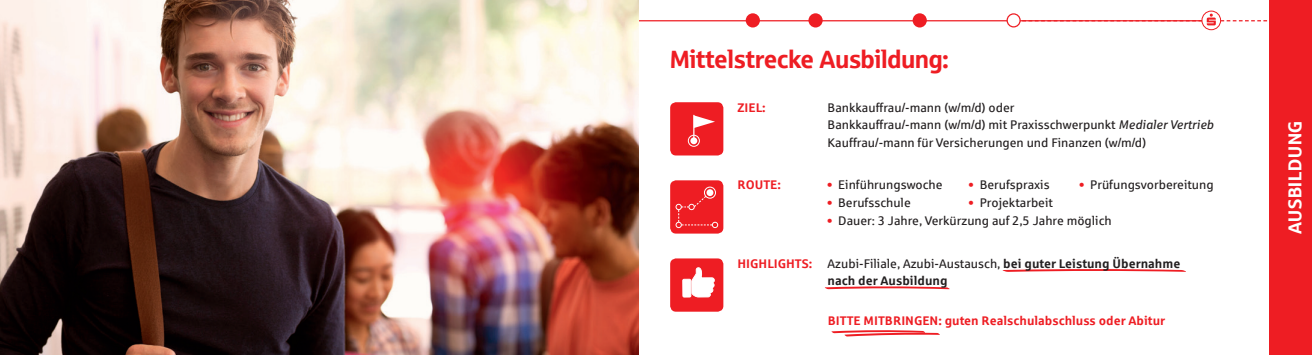
<style>
.page{position:relative;width:1312px;height:355px;background:#fff}
.page>*{position:absolute;margin:0;border:0;box-sizing:border-box;transform-origin:0 0}
.t1{font:25px "Sparkasse Head";color:#ee1d23}
.t2{font:18.75px "Sparkasse Head";letter-spacing:.04em;color:#fff}
.t3{font:12.5px/17.5px "Sparkasse Rg";color:#231f20}
.t4{font:700 12.5px/17.5px "Sparkasse Rg";color:#231f20}
.t5{font:700 12.5px "Sparkasse Rg";color:#ee1d23}
.s1{font-style:italic}
.s2{color:#ee1d23}
.s3{font-weight:400}
</style>
<div class="page">
<div style="left:1269px;top:0;width:42px;height:354px;background:#ee1d23"></div>
<svg style="left:824px;top:286px;width:126px;height:3px"></svg>
<svg style="left:1002px;top:269px;width:183px;height:2px"></svg>
<div style="left:670px;top:102px;width:53px;height:53px;background:#ee1d23;border-radius:6px"></div>
<div style="left:690px;top:137px;width:7px;height:7px;background:#fff;border-radius:50%"></div>
<div style="left:687px;top:135px;width:12px;height:11px;border:1px solid #fff;border-radius:50%"></div>
<svg style="left:692px;top:115px;width:23px;height:27px"></svg>
<div style="left:670px;top:180px;width:53px;height:53px;background:#ee1d23;border-radius:6px"></div>
<div style="left:704px;top:186px;width:11px;height:12px;border:1px solid #fff;border-radius:50%"></div>
<svg style="left:675px;top:191px;width:42px;height:36px"></svg>
<div style="left:670px;top:258px;width:53px;height:53px;background:#ee1d23;border-radius:6px"></div>
<svg style="left:691px;top:267px;width:23px;height:30px"></svg>
<div style="left:682px;top:279px;width:8px;height:18px;background:#fff"></div>
<div style="left:682px;top:279px;width:8px;height:18px;border:1px solid #fff"></div>
<svg style="left:831px;top:330px;width:109px;height:6px"></svg>
<div style="left:745px;top:13px;width:14px;height:14px;background:#ee1d23;border-radius:50%"></div>
<div style="left:808px;top:13px;width:14px;height:14px;background:#ee1d23;border-radius:50%"></div>
<div style="left:912px;top:13px;width:14px;height:14px;background:#ee1d23;border-radius:50%"></div>
<hr style="left:609px;top:20px;width:597px;height:1px;background:#ee1d23">
<svg style="left:1201px;top:11px;width:19px;height:19px"></svg>
<div style="left:1201px;top:11px;width:19px;height:19px;border:1px solid #ee1d23;border-radius:50%"></div>
<svg style="left:1017px;top:14px;width:251px;height:11px"></svg>
<svg style="left:1006px;top:14px;width:13px;height:13px"></svg>
<div style="left:1006px;top:13px;width:14px;height:14px;border:1px solid #ee1d23;border-radius:50%"></div>
<img style="left:0;top:0;width:638px;height:354px">
<p class="t1" style="left:670px;top:44px;width:280px">Mittelstrecke Ausbildung:</p>
<p class="t5" style="left:737px;top:99px;width:30px">ZIEL:</p>
<p class="t3" style="left:827px;top:98px;width:387px">Bankkauffrau/-mann (w/m/d) oder<br>Bankkauffrau/-mann (w/m/d) mit Praxisschwerpunkt <span class="s1">Medialer Vertrieb<br></span>Kauffrau/-mann für Versicherungen und Finanzen (w/m/d)</p>
<p class="t5" style="left:737px;top:177px;width:45px">ROUTE:</p>
<p class="t3" style="left:827px;top:176px;width:117px"><span class="s2">•</span> Einführungswoche</p>
<p class="t3" style="left:827px;top:193px;width:85px"><span class="s2">•</span> Berufsschule</p>
<p class="t3" style="left:827px;top:211px;width:286px"><span class="s2">•</span> Dauer: 3 Jahre, Verkürzung auf 2,5 Jahre möglich</p>
<p class="t3" style="left:968px;top:176px;width:83px"><span class="s2">•</span> Berufspraxis</p>
<p class="t3" style="left:1078px;top:176px;width:136px"><span class="s2">•</span> Prüfungsvorbereitung</p>
<p class="t3" style="left:968px;top:193px;width:86px"><span class="s2">•</span> Projektarbeit</p>
<p class="t4" style="left:827px;top:254px;width:354px;text-indent:-90px"><span class="s2">HIGHLIGHTS:</span> <span class="s3">Azubi-Filiale, Azubi-Austausch,</span> bei guter Leistung Übernahme nach der Ausbildung</p>
<p class="t5" style="left:827px;top:312px;width:339px">BITTE MITBRINGEN: guten Realschulabschluss oder Abitur</p>
<p class="t2" style="left:1282px;top:234px;width:115px;rotate:-90deg">AUSBILDUNG</p>
</div>
